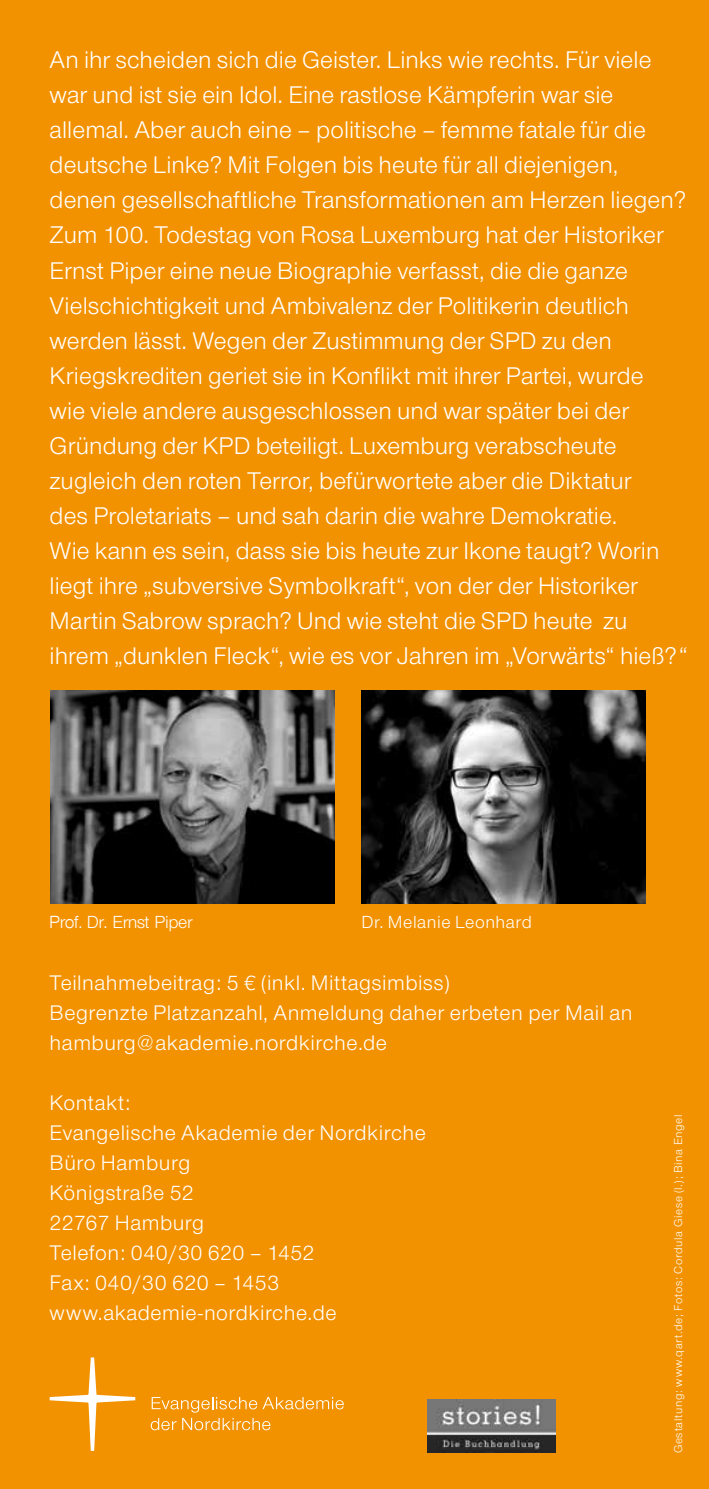
<style>
.page{position:relative;width:709px;height:1489px;background:#fff}
.page>*{position:absolute;margin:0;border:0;box-sizing:border-box;transform-origin:0 0}
.t1{font:25px/35px "Nordelbica";letter-spacing:.005em;color:#fff}
.t2{font:22px/30px "Nordelbica";letter-spacing:.025em;color:#fff}
.t3{font:18px "Nordelbica";letter-spacing:-.02em;color:#fff}
.t4{font:18px "Nordelbica";letter-spacing:.025em;color:#fff}
.t5{font:11.75px "Nordelbica";letter-spacing:.06em;color:#fff}
.s1{font-size:12px}
</style>
<div class="page">
<div style="left:0;top:0;width:709px;height:1488px;background:#f39200"></div>
<img style="left:427px;top:1399px;width:128px;height:53px">
<svg style="left:50px;top:1357px;width:85px;height:93px"></svg>
<svg style="left:151px;top:1397px;width:193px;height:33px"></svg>
<img style="left:51px;top:690px;width:283px;height:213px">
<img style="left:361px;top:690px;width:284px;height:213px">
<p class="t1" style="left:50px;top:43px;width:639px">An ihr scheiden sich die Geister. Links wie rechts. Für viele war und ist sie ein Idol. Eine rastlose Kämpferin war sie allemal. Aber auch eine – politische – femme fatale für die deutsche Linke? Mit Folgen bis heute für all diejenigen, denen gesellschaftliche Transformationen am Herzen liegen?<br>Zum 100. Todestag von Rosa Luxemburg hat der Historiker Ernst Piper eine neue Biographie verfasst, die die ganze Vielschichtigkeit und Ambivalenz der Politikerin deutlich werden lässt. Wegen der Zustimmung der SPD zu den Kriegskrediten geriet sie in Konflikt mit ihrer Partei, wurde<br>wie viele andere ausgeschlossen und war später bei der Gründung der KPD beteiligt. Luxemburg verabscheute zugleich den roten Terror, befürwortete aber die Diktatur<br>des Proletariats – und sah darin die wahre Demokratie.<br>Wie kann es sein, dass sie bis heute zur Ikone taugt? Worin liegt ihre „subversive Symbolkraft“, von der der Historiker Martin Sabrow sprach? Und wie steht die SPD heute zu ihrem „dunklen Fleck“, wie es vor Jahren im „Vorwärts“ hieß?“</p>
<p class="t3" style="left:49px;top:911px;width:145px">Prof. Dr. Ernst Piper</p>
<p class="t4" style="left:361px;top:911px;width:172px">Dr. Melanie Leonhard</p>
<p class="t2" style="left:50px;top:967px;width:584px">Teilnahmebeitrag: 5 € (inkl. Mittagsimbiss)<br>Begrenzte Platzanzahl, Anmeldung daher erbeten per Mail an hamburg@akademie.nordkirche.de</p>
<p class="t2" style="left:50px;top:1087px;width:378px">Kontakt:<br>Evangelische Akademie der Nordkirche<br>Büro Hamburg<br>Königstraße 52<br>22767 Hamburg<br>Telefon: 040/30 620 – 1452<br>Fax: 040/30 620 – 1453 www.akademie-nordkirche.de</p>
<p class="t5" style="left:671px;top:1453px;width:340px;rotate:-90deg">Gestaltung: www.qart.de; Fotos: Cordula Giese (l.); <span class="s1">Bina Engel</span></p>
</div>
